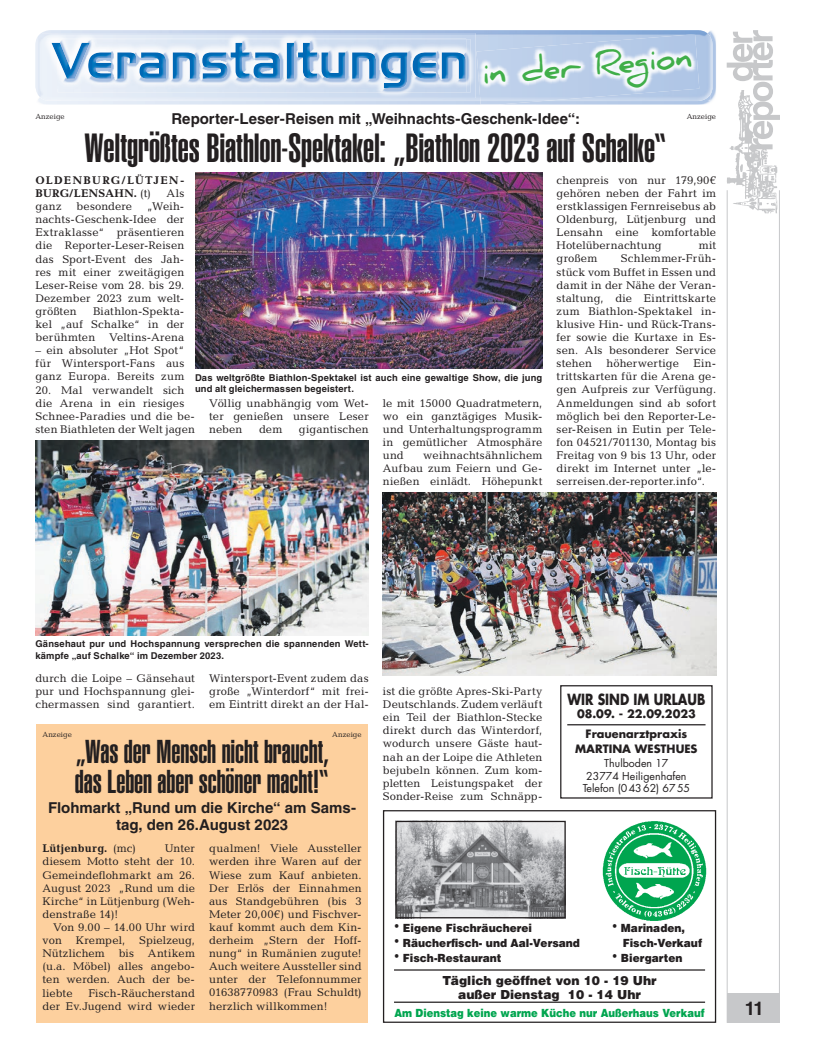
<style>
.page{position:relative;width:819px;height:1053px;background:#fff}
.page>*{position:absolute;margin:0;border:0;box-sizing:border-box;transform-origin:0 0}
.t1{font:40px "Helvetica LT Std Ultra Comp";letter-spacing:-.005em;color:#231f20}
.t2{font:32.5px/30px "Helvetica LT Std Ultra Comp";letter-spacing:-.005em;color:#231f20}
.t3{font:700 31.25px "Daniel";color:#40ae49}
.t4{font:700 18.75px "Helvetica LT Std";color:#231f20}
.t5{font:700 15px/16.2px "Helvetica LT Std";color:#231f20;text-align:center}
.t6{font:700 15px "Futura Std";color:#231f20;scale:.82 1}
.t7{font:900 12.5px/13.8px "Helvetica LT Std";color:#231f20;text-align:center}
.t8{font:11.25px/13.1px "Candida Std";letter-spacing:.01em;color:#231f20;text-align:justify}
.t9{font:900 11.25px/15px "Helvetica LT Std";color:#231f20;scale:.94 1}
.t10{font:700 11.25px/20px "Futura Std";color:#231f20;text-align:center}
.t11{font:900 11.25px "Helvetica LT Std";color:#00a54f;scale:.89 1}
.t12{font:700 11.25px/13.1px "Candida Std";letter-spacing:.09em;color:#231f20}
.t13{font:11.25px "Candida Std";letter-spacing:.03em;color:#231f20}
.t14{font:700 11.25px "Candida Std";letter-spacing:.015em;color:#231f20}
.t15{font:10.62px/12.5px "Futura Std";color:#231f20;text-align:center}
.t16{font:700 9.38px/11.2px "Helvetica LT Std";letter-spacing:.015em;color:#231f20}
.t17{font:7.5px "Candida Std";color:#231f20}
.s1{font-weight:400}
</style>
<div class="page">
<div style="left:726px;top:993px;width:53px;height:29px;background:#c7c8ca"></div>
<hr style="left:778px;top:190px;width:1px;height:832px;background:#c7c8ca">
<hr style="left:726px;top:190px;width:1px;height:832px;background:#c7c8ca">
<img style="left:726px;top:149px;width:52px;height:65px">
<svg style="left:726px;top:30px;width:54px;height:119px"></svg>
<div style="left:36px;top:723px;width:332px;height:299px;background:#fdd09e"></div>
<div style="left:560px;top:685px;width:152px;height:113px;border:1px solid #231f20"></div>
<hr style="left:567px;top:724px;width:138px;height:1px;background:#231f20">
<div style="left:383px;top:810px;width:333px;height:212px;border:1px solid #231f20"></div>
<img style="left:397px;top:822px;width:166px;height:94px">
<div style="left:395px;top:820px;width:170px;height:98px;border:1px solid #231f20"></div>
<img style="left:602px;top:821px;width:104px;height:100px">
<hr style="left:394px;top:969px;width:311px;height:1px;background:#231f20">
<hr style="left:394px;top:1001px;width:311px;height:1px;background:#231f20">
<img style="left:38px;top:31px;width:678px;height:74px">
<img style="left:711px;top:39px;width:1px;height:54px">
<img style="left:35px;top:42px;width:1px;height:46px">
<img style="left:38px;top:30px;width:672px;height:71px">
<img style="left:42px;top:33px;width:433px;height:65px">
<img style="left:58px;top:39px;width:412px;height:54px">
<img style="left:58px;top:39px;width:408px;height:53px">
<img style="left:58px;top:43px;width:408px;height:45px">
<img style="left:480px;top:102px;width:63px;height:3px">
<img style="left:480px;top:101px;width:63px;height:1px">
<img style="left:476px;top:34px;width:223px;height:67px">
<img style="left:195px;top:173px;width:347px;height:195px">
<img style="left:382px;top:493px;width:334px;height:182px">
<img style="left:35px;top:440px;width:334px;height:196px">
<p class="t3" style="left:480px;top:56px;width:212px;rotate:-5deg">in der Region</p>
<p class="t5" style="left:171px;top:111px;width:410px">Reporter-Leser-Reisen mit „Weihnachts-Geschenk-Idee“:</p>
<p class="t1" style="left:85px;top:125px;width:583px">Weltgrößtes Biathlon-Spektakel: „Biathlon 2023 auf Schalke“</p>
<p class="t17" style="left:35px;top:112px;width:31px">Anzeige</p>
<p class="t17" style="left:686px;top:112px;width:31px">Anzeige</p>
<p class="t12" style="left:35px;top:173px;width:150px">OLDENBURG/LÜTJEN-<br>BURG/LENSAHN. <span class="s1">(t)</span></p>
<p class="t8" style="left:166px;top:187px;width:19px">Als</p>
<p class="t8" style="left:35px;top:200px;width:150px;text-indent:111px">„Weih&shy;nachts-Geschenk-Idee der Extraklasse“ präsentieren die Reporter-Leser-Reisen das Sport-Event des Jah&shy;res mit einer zweitägigen Leser-Reise vom 28. bis 29.<br>Dezember 2023 zum welt&shy;größten</p>
<p class="t8" style="left:35px;top:200px;width:28px">ganz</p>
<p class="t8" style="left:77px;top:200px;width:57px">besondere</p>
<p class="t8" style="left:35px;top:304px;width:150px;text-indent:58px">Biathlon-Spekta&shy;kel „auf Schalke“ in der berühmten Veltins-Arena</p>
<p class="t8" style="left:35px;top:344px;width:150px">– ein absoluter „Hot Spot“ für Wintersport-Fans aus ganz Europa. Bereits zum</p>
<p class="t8" style="left:35px;top:383px;width:161px;text-align:left">20. Mal verwandelt sich die Arena in ein riesiges<br>Schnee-Paradies und die be&shy;sten Biathleten der Welt jagen</p>
<p class="t16" style="left:195px;top:371px;width:349px">Das weltgrößte Biathlon-Spektakel ist auch eine gewaltige Show, die jung und alt gleichermassen begeistert.</p>
<p class="t8" style="left:383px;top:396px;width:161px">le mit 15000 Quadratmetern, wo ein ganztägiges Musik&shy;und Unterhaltungsprogramm in gemütlicher Atmosphäre und</p>
<p class="t8" style="left:209px;top:396px;width:161px">Völlig unabhängig vom Wet&shy;ter genießen unsere Leser neben</p>
<p class="t8" style="left:259px;top:422px;width:25px">dem</p>
<p class="t8" style="left:299px;top:422px;width:71px">gigantischen</p>
<p class="t8" style="left:383px;top:449px;width:161px;text-indent:40px">weihnachtsähnlichem Aufbau zum Feiern und Ge&shy;nießen einlädt. Höhepunkt</p>
<p class="t8" style="left:556px;top:173px;width:161px">chenpreis von nur 179,90€ gehören neben der Fahrt im erstklassigen Fernreisebus ab Oldenburg, Lütjenburg und Lensahn eine komfortable Hotelübernachtung</p>
<p class="t8" style="left:698px;top:239px;width:19px">mit</p>
<p class="t8" style="left:556px;top:252px;width:161px;text-indent:64px">Schlemmer-Früh&shy;stück vom Buffet in Essen und damit in der Nähe der Veran&shy;staltung, die Eintrittskarte zum Biathlon-Spektakel in&shy;klusive Hin- und Rück-Trans&shy;fer sowie die Kurtaxe in Es&shy;sen. Als besonderer Service stehen</p>
<p class="t8" style="left:556px;top:252px;width:42px">großem</p>
<p class="t8" style="left:606px;top:357px;width:74px">höherwertige</p>
<p class="t8" style="left:556px;top:357px;width:161px;text-indent:137px">Ein&shy;trittskarten für die Arena ge&shy;gen Aufpreis zur Verfügung.<br>Anmeldungen sind ab sofort möglich bei den Reporter-Le&shy;ser-Reisen in Eutin per Tele&shy;fon 04521/701130, Montag bis Freitag von 9 bis 13 Uhr, oder direkt im Internet unter „le&shy;serreisen.der-reporter.info“.</p>
<p class="t16" style="left:35px;top:638px;width:335px">Gänsehaut pur und Hochspannung versprechen die spannenden Wett&shy;kämpfe „auf Schalke“ im Dezember 2023.</p>
<p class="t8" style="left:35px;top:671px;width:161px">durch die Loipe – Gänsehaut pur und Hochspannung glei&shy;chermassen sind garantiert.</p>
<p class="t8" style="left:209px;top:671px;width:161px">Wintersport-Event zudem das große „Winterdorf“ mit frei&shy;em Eintritt direkt an der Hal-</p>
<p class="t17" style="left:43px;top:730px;width:31px">Anzeige</p>
<p class="t17" style="left:332px;top:730px;width:31px">Anzeige</p>
<p class="t2" style="left:75px;top:737px;width:256px">„Was der Mensch nicht braucht, das Leben aber schöner macht!“</p>
<p class="t5" style="left:48px;top:799px;width:309px">Flohmarkt „Rund um die Kirche“ am Sams&shy;tag, den 26.August 2023</p>
<p class="t14" style="left:43px;top:842px;width:95px">Lütjenburg. <span class="s1">(mc)</span></p>
<p class="t8" style="left:165px;top:842px;width:32px">Unter</p>
<p class="t8" style="left:43px;top:855px;width:154px">diesem Motto steht der 10.</p>
<p class="t8" style="left:43px;top:868px;width:154px">Gemeindeflohmarkt am 26.</p>
<p class="t8" style="left:43px;top:881px;width:154px">August 2023 „Rund um die</p>
<p class="t8" style="left:43px;top:894px;width:154px">Kirche“ in Lütjenburg (Weh-</p>
<p class="t8" style="left:43px;top:907px;width:77px">denstraße 14)!</p>
<p class="t13" style="left:53px;top:920px;width:143px">Von 9.00 – 14.00 Uhr wird</p>
<p class="t8" style="left:43px;top:933px;width:154px">von Krempel, Spielzeug,</p>
<p class="t8" style="left:43px;top:946px;width:154px">Nützlichem bis Antikem</p>
<p class="t8" style="left:43px;top:959px;width:154px">(u.a. Möbel) alles angebo-</p>
<p class="t8" style="left:43px;top:972px;width:154px">ten werden. Auch der be-</p>
<p class="t8" style="left:43px;top:986px;width:32px">liebte</p>
<p class="t8" style="left:209px;top:841px;width:154px">qualmen! Viele Aussteller werden ihre Waren auf der Wiese zum Kauf anbieten.<br>Der Erlös der Einnahmen aus Standgebühren (bis 3<br>Meter 20,00€) und Fischver&shy;kauf kommt auch dem Kin&shy;derheim „Stern der Hoff&shy;nung“ in Rumänien zugute!<br>Auch weitere Aussteller sind unter der Telefonnummer 01638770983 (Frau Schuldt) herzlich willkommen!</p>
<p class="t8" style="left:43px;top:986px;width:154px;text-align:right">Fisch-Räucherstand<br>der Ev.Jugend wird wieder</p>
<p class="t8" style="left:383px;top:684px;width:161px">ist die größte Apres-Ski-Party Deutschlands. Zudem verläuft ein Teil der Biathlon-Stecke direkt durch das Winterdorf, wodurch unsere Gäste haut&shy;nah an der Loipe die Athleten bejubeln können. Zum kom&shy;pletten Leistungspaket der Sonder-Reise zum Schnäpp-</p>
<p class="t6" style="left:567px;top:689px;width:170px">WIR SIND IM URLAUB</p>
<p class="t10" style="left:577px;top:704px;width:120px">08.09. - 22.09.2023<br>Frauenarztpraxis</p>
<p class="t10" style="left:575px;top:739px;width:124px">MARTINA WESTHUES</p>
<p class="t15" style="left:582px;top:757px;width:109px">Thulboden 17<br>23774 Heiligenhafen<br>Telefon (04362) 6755</p>
<p class="t9" style="left:394px;top:919px;width:148px">• Eigene Fischräucherei</p>
<p class="t9" style="left:394px;top:934px;width:199px">• Räucherfisch- und Aal-Versand</p>
<p class="t9" style="left:394px;top:949px;width:116px">• Fisch-Restaurant</p>
<p class="t9" style="left:612px;top:919px;width:97px">• Marinaden,<br><sup>l</sup> Fisch-Verkauf</p>
<p class="t9" style="left:612px;top:949px;width:76px">• Biergarten</p>
<p class="t7" style="left:442px;top:973px;width:216px">Täglich geöffnet von 10 - 19 Uhr außer Dienstag 10 - 14 Uhr</p>
<p class="t11" style="left:394px;top:1005px;width:350px">Am Dienstag keine warme Küche nur Außerhaus Verkauf</p>
<p class="t4" style="left:744px;top:996px;width:21px">11</p>
</div>
